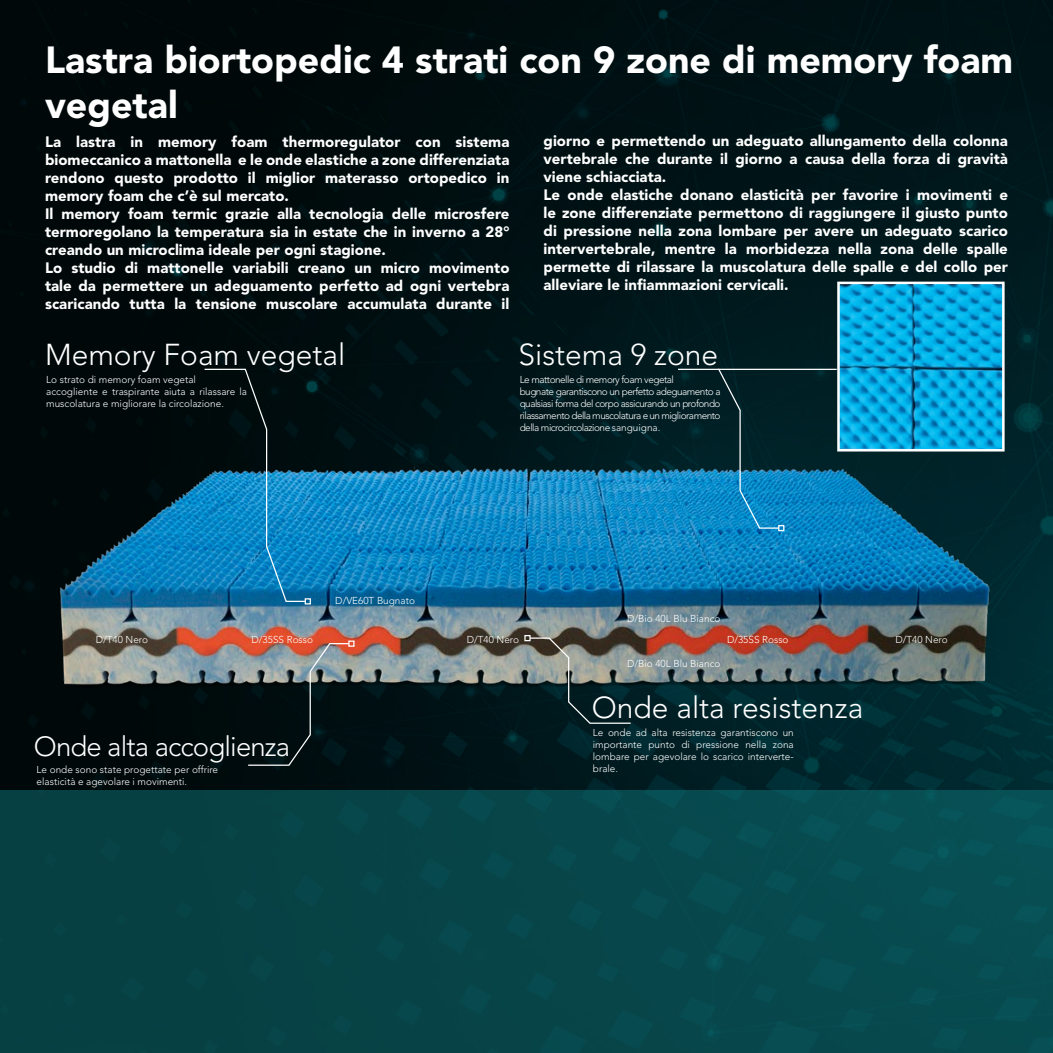
<style>
.page{position:relative;width:1053px;height:1053px;background:#fff}
.page>*{position:absolute;margin:0;border:0;box-sizing:border-box;transform-origin:0 0}
.t1{font:900 37.5px "Avenir LT Std";color:#fff}
.t2{font:300 30px "Avenir LT Std";color:#fff}
.t3{font:300 27.5px "Avenir LT Std";letter-spacing:-.03em;color:#fff}
.t4{font:900 15px/18px "Avenir LT Std";color:#fff;text-align:justify}
.t5{font:300 10px/12px "Avenir LT Std";color:#fff;text-align:justify}
.t6{font:300 10px "Avenir LT Std";letter-spacing:-.05em;color:#fff}
</style>
<div class="page">
<img style="left:0;top:0;width:1052px;height:789px">
<div style="left:0;top:789px;width:1052px;height:263px;background:#074549"></div>
<img style="left:27px;top:439px;width:1009px;height:286px">
<svg style="left:247px;top:640px;width:107px;height:126px;background:#383a3a"></svg>
<svg style="left:203px;top:368px;width:103px;height:234px;background:#0a5274"></svg>
<div style="left:304px;top:598px;width:7px;height:6px;border:1px solid #fff"></div>
<svg style="left:676px;top:368px;width:108px;height:163px;background:#074a64"></svg>
<svg style="left:524px;top:635px;width:108px;height:89px;background:#465452"></svg>
<hr style="left:718px;top:369px;width:118px;height:1px;background:#fff">
<img style="left:840px;top:284px;width:161px;height:164px">
<div style="left:837px;top:281px;width:167px;height:170px;border:2px solid #fff"></div>
<p class="t1" style="left:45px;top:38px;width:969px">Lastra biortopedic 4 strati con 9 zone di memory foam</p>
<p class="t1" style="left:45px;top:83px;width:134px">vegetal</p>
<p class="t4" style="left:45px;top:133px;width:466px">La lastra in memory foam thermoregulator con sistema biomeccanico a mattonella e le onde elastiche a zone differenziata rendono questo prodotto il miglior materasso ortopedico in memory foam che c’è sul mercato.</p>
<p class="t4" style="left:45px;top:205px;width:466px">Il memory foam termic grazie alla tecnologia delle microsfere termoregolano la temperatura sia in estate che in inverno a 28° creando un microclima ideale per ogni stagione.</p>
<p class="t4" style="left:45px;top:259px;width:466px">Lo studio di mattonelle variabili creano un micro movimento tale da permettere un adeguamento perfetto ad ogni vertebra scaricando tutta la tensione muscolare accumulata durante il</p>
<p class="t4" style="left:543px;top:131px;width:466px">giorno e permettendo un adeguato allungamento della colonna vertebrale che durante il giorno a causa della forza di gravità viene schiacciata.</p>
<p class="t4" style="left:543px;top:185px;width:466px">Le onde elastiche donano elasticità per favorire i movimenti e le zone differenziate permettono di raggiungere il giusto punto di pressione nella zona lombare per avere un adeguato scarico intervertebrale, mentre la morbidezza nella zona delle spalle permette di rilassare la muscolatura delle spalle e del collo per alleviare le infiammazioni cervicali.</p>
<p class="t2" style="left:45px;top:337px;width:302px">Memory Foam vegetal</p>
<p class="t2" style="left:518px;top:337px;width:201px">Sistema 9 zone</p>
<p class="t5" style="left:46px;top:373px;width:151px">Lo strato di memory foam vegetal</p>
<p class="t5" style="left:46px;top:385px;width:202px">accogliente e traspirante aiuta a rilassare la muscolatura e migliorare la circolazione.</p>
<p class="t5" style="left:335px;top:594px;width:81px">D/VE60T Bugnato</p>
<p class="t6" style="left:519px;top:374px;width:156px">Le mattonelle di memory foam vegetal</p>
<p class="t5" style="left:519px;top:385px;width:202px">bugnate garantiscono un perfetto adeguamento a qualsiasi forma del corpo assicurando un profondo rilassamento della muscolatura e un miglioramento della microcircolazione sanguigna.</p>
<p class="t5" style="left:627px;top:612px;width:95px">D/Bio 40L Blu Bianco</p>
<p class="t5" style="left:627px;top:657px;width:95px">D/Bio 40L Blu Bianco</p>
<p class="t5" style="left:96px;top:633px;width:54px">D/T40 Nero</p>
<p class="t5" style="left:251px;top:633px;width:63px">D/35SS Rosso</p>
<p class="t5" style="left:466px;top:633px;width:54px">D/T40 Nero</p>
<p class="t5" style="left:727px;top:633px;width:63px">D/35SS Rosso</p>
<p class="t5" style="left:895px;top:633px;width:54px">D/T40 Nero</p>
<p class="t3" style="left:34px;top:730px;width:258px">Onde alta accoglienza</p>
<p class="t5" style="left:37px;top:764px;width:183px">Le onde sono state progettate per offrire</p>
<p class="t5" style="left:37px;top:776px;width:152px">elasticità e agevolare i movimenti.</p>
<p class="t2" style="left:592px;top:690px;width:273px">Onde alta resistenza</p>
<p class="t5" style="left:593px;top:727px;width:202px">Le onde ad alta resistenza garantiscono un importante punto di pressione nella zona lombare per agevolare lo scarico interverte&shy;brale.</p>
</div>
